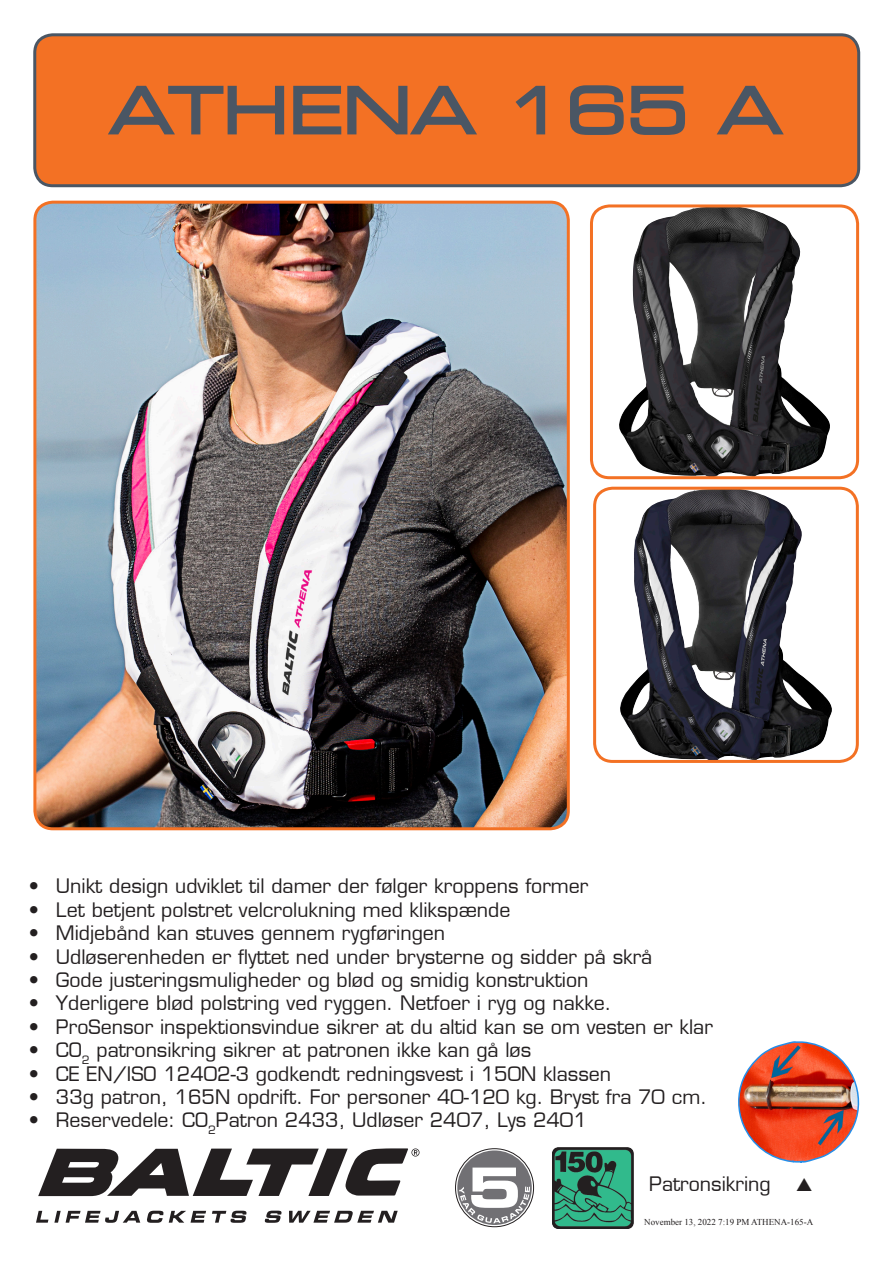
<style>
.page{position:relative;width:893px;height:1263px;background:#fff}
.page>*{position:absolute;margin:0;border:0;box-sizing:border-box;transform-origin:0 0}
.t1{font:63px "Eurostile LT Extended Two";color:#4a5664}
.t2{font:19.5px "Eurostile LT";color:#231f20}
.t3{font:9px "Times New Roman";color:#231f20}
</style>
<div class="page">
<img style="left:37px;top:202px;width:531px;height:627px">
<div style="left:33px;top:201px;width:537px;height:629px;border:3px solid #f37124;border-radius:18px"></div>
<img style="left:738px;top:1041px;width:122px;height:122px">
<img style="left:619px;top:208px;width:211px;height:267px">
<div style="left:590px;top:204px;width:269px;height:275px;border:3px solid #f37124;border-radius:18px"></div>
<img style="left:620px;top:491px;width:212px;height:268px">
<div style="left:593px;top:487px;width:266px;height:276px;border:3px solid #f37124;border-radius:18px"></div>
<div style="left:35px;top:35px;width:824px;height:151px;background:#f37124;border-radius:18px"></div>
<svg style="left:108px;top:85px;width:177px;height:50px"></svg>
<svg style="left:293px;top:85px;width:184px;height:50px"></svg>
<svg style="left:515px;top:85px;width:31px;height:50px"></svg>
<svg style="left:570px;top:85px;width:115px;height:50px"></svg>
<svg style="left:716px;top:85px;width:68px;height:50px"></svg>
<div style="left:33px;top:33px;width:827px;height:154px;border:3px solid #4a5664;border-radius:18px"></div>
<img style="left:553px;top:1147px;width:81px;height:81px">
<svg style="left:36px;top:1211px;width:12px;height:12px"></svg>
<svg style="left:54px;top:1211px;width:86px;height:12px"></svg>
<svg style="left:147px;top:1211px;width:59px;height:12px"></svg>
<svg style="left:212px;top:1211px;width:35px;height:12px"></svg>
<svg style="left:264px;top:1210px;width:18px;height:13px"></svg>
<svg style="left:289px;top:1211px;width:109px;height:12px"></svg>
<svg style="left:38px;top:1148px;width:381px;height:48px"></svg>
<svg style="left:455px;top:1149px;width:79px;height:78px"></svg>
<div style="left:455px;top:1148px;width:79px;height:79px;border:1px solid #231f20;border-radius:50%"></div>
<div style="left:457px;top:1150px;width:75px;height:75px;background:#717074;border-radius:50%"></div>
<svg style="left:459px;top:1167px;width:71px;height:56px"></svg>
<p class="t1" style="left:110px;top:67px;width:674px">ATHENA 165 A</p>
<p class="t2" style="left:29px;top:874px;width:561px">• Unikt design udviklet til damer der følger kroppens former</p>
<p class="t2" style="left:29px;top:898px;width:483px">• Let betjent polstret velcrolukning med klikspænde</p>
<p class="t2" style="left:29px;top:921px;width:418px">• Midjebånd kan stuves gennem rygføringen</p>
<p class="t2" style="left:29px;top:945px;width:625px">• Udløserenheden er flyttet ned under brysterne og sidder på skrå</p>
<p class="t2" style="left:29px;top:968px;width:561px">• Gode justeringsmuligheder og blød og smidig konstruktion</p>
<p class="t2" style="left:29px;top:991px;width:584px">• Yderligere blød polstring ved ryggen. Netfoer i ryg og nakke.</p>
<p class="t2" style="left:29px;top:1015px;width:686px">• ProSensor inspektionsvindue sikrer at du altid kan se om vesten er klar</p>
<p class="t2" style="left:29px;top:1038px;width:504px">• CO<sub>2</sub> patronsikring sikrer at patronen ikke kan gå løs</p>
<p class="t2" style="left:29px;top:1062px;width:584px">• CE EN/ISO 12402-3 godkendt redningsvest i 150N klassen</p>
<p class="t2" style="left:29px;top:1085px;width:680px">• 33g patron, 165N opdrift. For personer 40-120 kg. Bryst fra 70 cm.</p>
<p class="t2" style="left:29px;top:1108px;width:559px">• Reservedele: CO<sub>2</sub>Patron 2433, Udløser 2407, Lys 2401</p>
<p class="t2" style="left:649px;top:1172px;width:123px">Patronsikring</p>
<p class="t3" style="left:644px;top:1215px;width:170px">November 13, 2022 7:19 PM ATHENA-165-A</p>
</div>
